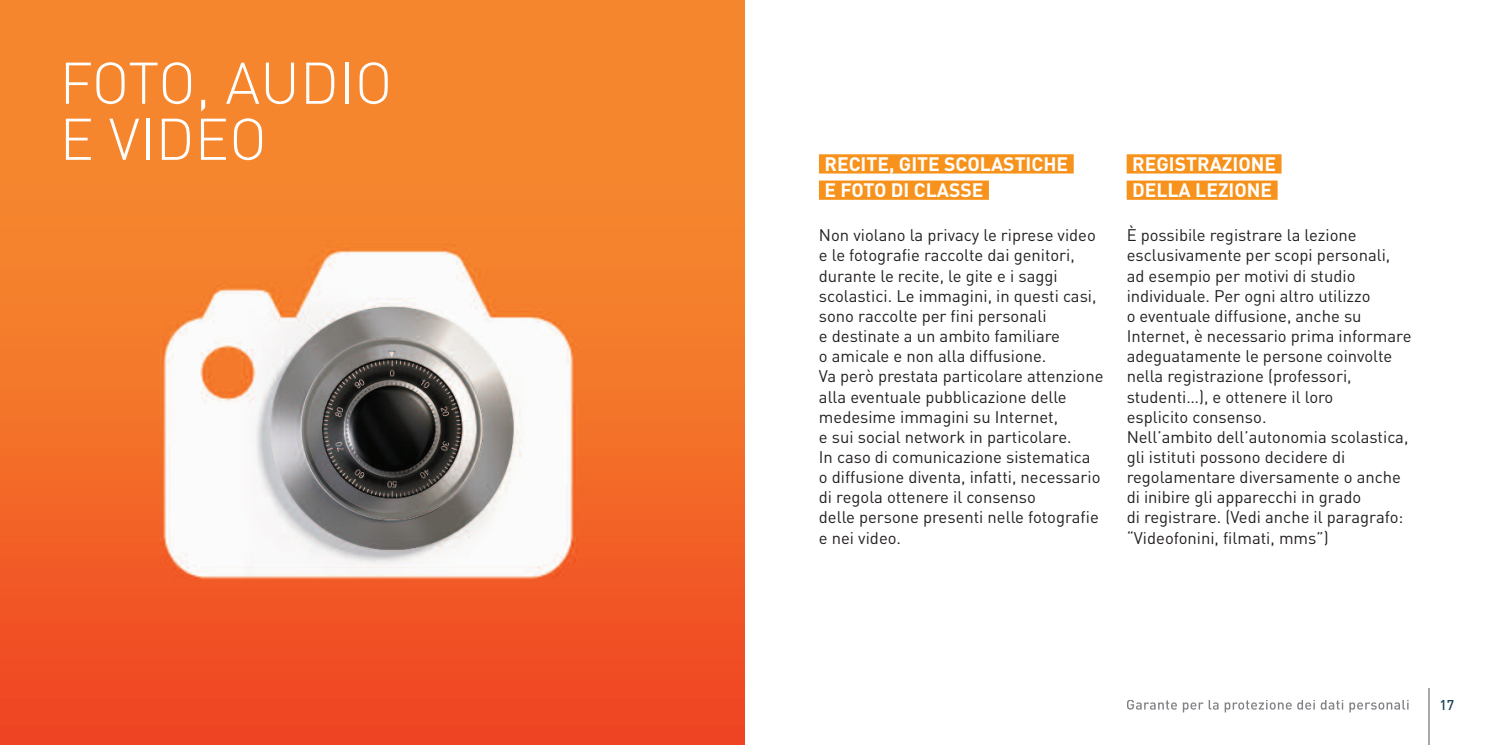
<style>
.page{position:relative;width:1489px;height:745px;background:#fff}
.page>*{position:absolute;margin:0;border:0;box-sizing:border-box;transform-origin:0 0}
.t1{font:300 57.75px/56px "DIN";color:#fff}
.t2{font:700 19.25px/26.2px "DIN";color:#fff}
.t3{font:16.62px/20.1px "DIN";color:#231f20}
.t4{font:500 14px "DIN";color:#1b4458}
.s1{color:#f7931d}
</style>
<div class="page">
<img style="left:0;top:0;width:744px;height:744px">
<svg style="left:1127px;top:700px;width:103px;height:12px"></svg>
<hr style="left:1428px;top:687px;width:1px;height:57px;background:#a8a9ad">
<div style="left:819px;top:154px;width:254px;height:19px;background:#f7931d"></div>
<div style="left:819px;top:180px;width:169px;height:20px;background:#f7931d"></div>
<div style="left:1126px;top:154px;width:155px;height:19px;background:#f7931d"></div>
<div style="left:1126px;top:180px;width:151px;height:20px;background:#f7931d"></div>
<h1 class="t1" style="left:60px;top:56px;width:334px">FOTO, AUDIO<br>E VIDEO</h1>
<p class="t2" style="left:819px;top:151px;width:256px"><span class="s1">.</span>RECITE, GITE SCOLASTICHE<span class="s1">. .</span>E FOTO DI CLASSE<span class="s1">.</span></p>
<p class="t2" style="left:1126px;top:151px;width:156px"><span class="s1">.</span>REGISTRAZIONE<span class="s1">. .</span>DELLA LEZIONE<span class="s1">.</span></p>
<p class="t3" style="left:818px;top:225px;width:286px">Non violano la privacy le riprese video e le fotografie raccolte dai genitori, durante le recite, le gite e i saggi scolastici. Le immagini, in questi casi, sono raccolte per fini personali<br>e destinate a un ambito familiare<br>o amicale e non alla diffusione.<br>Va però prestata particolare attenzione alla eventuale pubblicazione delle medesime immagini su Internet,<br>e sui social network in particolare.<br>In caso di comunicazione sistematica<br>o diffusione diventa, infatti, necessario di regola ottenere il consenso<br>delle persone presenti nelle fotografie e nei video.</p>
<p class="t3" style="left:1126px;top:225px;width:286px">È possibile registrare la lezione esclusivamente per scopi personali, ad esempio per motivi di studio individuale. Per ogni altro utilizzo<br>o eventuale diffusione, anche su Internet, è necessario prima informare adeguatamente le persone coinvolte nella registrazione (professori, studenti…), e ottenere il loro<br>esplicito consenso.<br>Nell’ambito dell’autonomia scolastica, gli istituti possono decidere di regolamentare diversamente o anche di inibire gli apparecchi in grado<br>di registrare. (Vedi anche il paragrafo: “Videofonini, filmati, mms”)</p>
<p class="t4" style="left:1439px;top:696px;width:16px">17</p>
</div>
